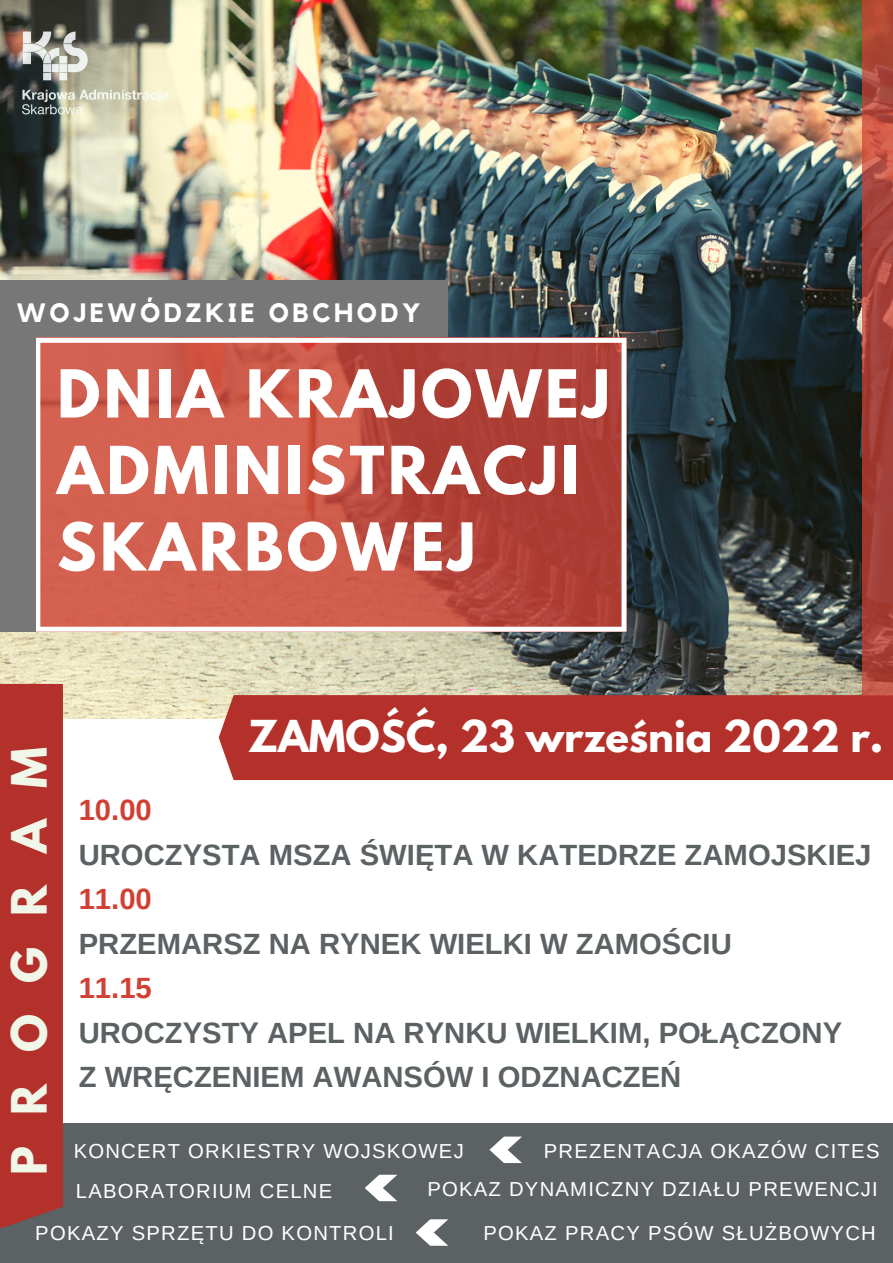
<style>
.page{position:relative;width:893px;height:1263px;background:#fff}
.page>*{position:absolute;margin:0;border:0;box-sizing:border-box;transform-origin:0 0}
.t1{font:700 58.5px/76.5px "League Spartan";letter-spacing:.06em;color:#fff}
.t2{font:700 43.28px "League Spartan";color:#f0f6e8}
.t3{font:700 39px "League Spartan";color:#fff}
.t4{font:700 29.25px/44.5px "Arimo";color:#5c6264}
.t5{font:700 29.25px "Arimo";color:#d04134}
.t6{font:700 26.47px "Kollektif";letter-spacing:.13em;color:#fff}
.t7{font:20.25px/38.2px "Arimo";letter-spacing:.06em;color:#fff}
</style>
<div class="page">
<div style="left:0;top:1123px;width:893px;height:140px;background:#5c6264"></div>
<img style="left:0;top:0;width:862px;height:718px">
<div style="left:219px;top:695px;width:674px;height:85px;background:#b3312a"></div>
<div style="left:0;top:684px;width:63px;height:544px;background:#b3312a"></div>
<img style="left:17px;top:13px;width:157px;height:121px">
<svg style="left:36px;top:338px;width:590px;height:294px;background:#c6594c"></svg>
<svg style="left:862px;top:0;width:31px;height:695px;background:#ab453a"></svg>
<svg style="left:489px;top:1136px;width:33px;height:27px"></svg>
<svg style="left:365px;top:1175px;width:32px;height:26px"></svg>
<svg style="left:416px;top:1219px;width:32px;height:27px"></svg>
<div style="left:33px;top:280px;width:415px;height:57px;background:#777"></div>
<div style="left:0;top:280px;width:36px;height:352px;background:#777"></div>
<h3 class="t6" style="left:17px;top:300px;width:405px">WOJEWÓDZKIE OBCHODY</h3>
<h1 class="t1" style="left:57px;top:363px;width:554px">DNIA KRAJOWEJ<br>ADMINISTRACJI<br>SKARBOWEJ</h1>
<h3 class="t3" style="left:248px;top:717px;width:637px">ZAMOŚĆ, 23 września 2022 r.</h3>
<h2 class="t2" style="left:8px;top:1174px;width:429px;rotate:-90deg">PROGRAM</h2>
<h3 class="t5" style="left:79px;top:794px;width:75px">10.00</h3>
<h3 class="t4" style="left:79px;top:832px;width:794px">UROCZYSTA MSZA ŚWIĘTA W KATEDRZE ZAMOJSKIEJ</h3>
<h3 class="t5" style="left:79px;top:883px;width:75px">11.00</h3>
<h3 class="t4" style="left:79px;top:921px;width:654px">PRZEMARSZ NA RYNEK WIELKI W ZAMOŚCIU</h3>
<h3 class="t5" style="left:79px;top:971px;width:75px">11.15</h3>
<h3 class="t4" style="left:79px;top:1010px;width:765px">UROCZYSTY APEL NA RYNKU WIELKIM, POŁĄCZONY<br>Z WRĘCZENIEM AWANSÓW I ODZNACZEŃ</h3>
<p class="t7" style="left:544px;top:1131px;width:337px">PREZENTACJA OKAZÓW CITES</p>
<p class="t7" style="left:427px;top:1131px;width:452px;text-indent:-354px">KONCERT ORKIESTRY WOJSKOWEJ<br>POKAZ DYNAMICZNY DZIAŁU PREWENCJI</p>
<p class="t7" style="left:483px;top:1214px;width:394px">POKAZ PRACY PSÓW SŁUŻBOWYCH</p>
<p class="t7" style="left:76px;top:1172px;width:258px">LABORATORIUM CELNE</p>
<p class="t7" style="left:35px;top:1214px;width:360px">POKAZY SPRZĘTU DO KONTROLI</p>
</div>
